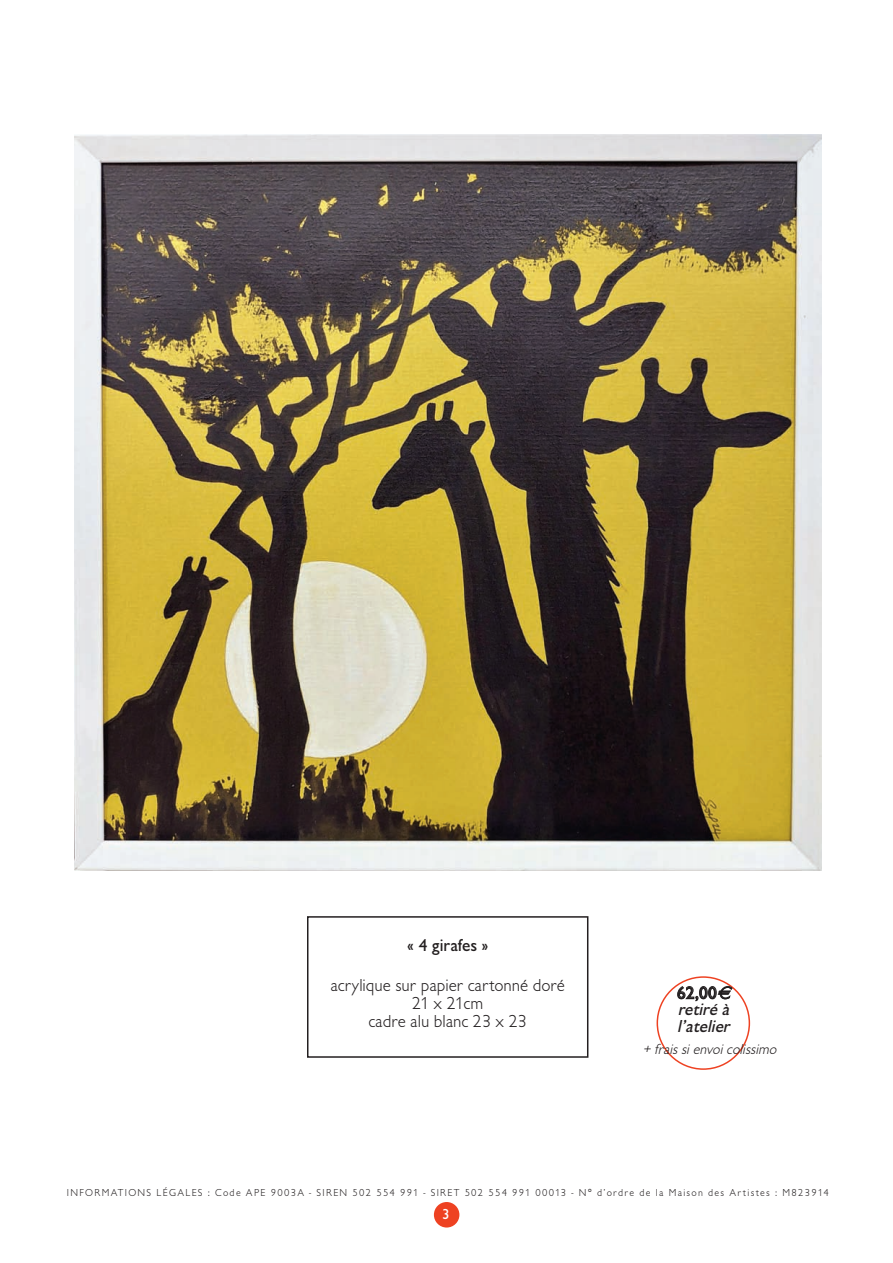
<style>
.page{position:relative;width:893px;height:1263px;background:#fff}
.page>*{position:absolute;margin:0;border:0;box-sizing:border-box;transform-origin:0 0}
.t1{font:300 18px/18px "Giltus T";color:#231f20;text-align:center}
.t2{font:italic 500 18px/16.5px "Giltus T";color:#231f20}
.t3{font:500 18px "Giltus T";color:#231f20}
.t4{font:italic 300 15px "Giltus T";color:#231f20}
.t5{font:500 15px "Giltus T";color:#fff}
.t6{font:300 10.5px "Giltus T";letter-spacing:.125em;color:#231f20}
</style>
<div class="page">
<div style="left:434px;top:1202px;width:25px;height:25px;background:#ee4222;border-radius:50%"></div>
<img style="left:74px;top:134px;width:747px;height:737px">
<div style="left:307px;top:916px;width:281px;height:142px;border:2px solid #231f20"></div>
<svg style="left:657px;top:976px;width:93px;height:94px"></svg>
<h1 class="t3" style="left:407px;top:934px;width:83px">« 4 girafes »</h1>
<h1 class="t1" style="left:330px;top:976px;width:236px">acrylique sur papier cartonné doré<br>21 x 21cm<br>cadre alu blanc 23 x 23</h1>
<h1 class="t3" style="left:677px;top:982px;width:42px">62,00</h1>
<h1 class="t2" style="left:677px;top:1001px;width:57px">retiré à l’atelier</h1>
<h2 class="t4" style="left:643px;top:1040px;width:137px">+ frais si envoi colissimo</h2>
<p class="t6" style="left:67px;top:1186px;width:764px">INFORMATIONS LÉGALES : Code APE 9003A - SIREN 502 554 991 - SIRET 502 554 991 00013 - N° d’ordre de la Maison des Artistes : M823914</p>
<h2 class="t5" style="left:442px;top:1205px;width:9px">3</h2>
</div>
